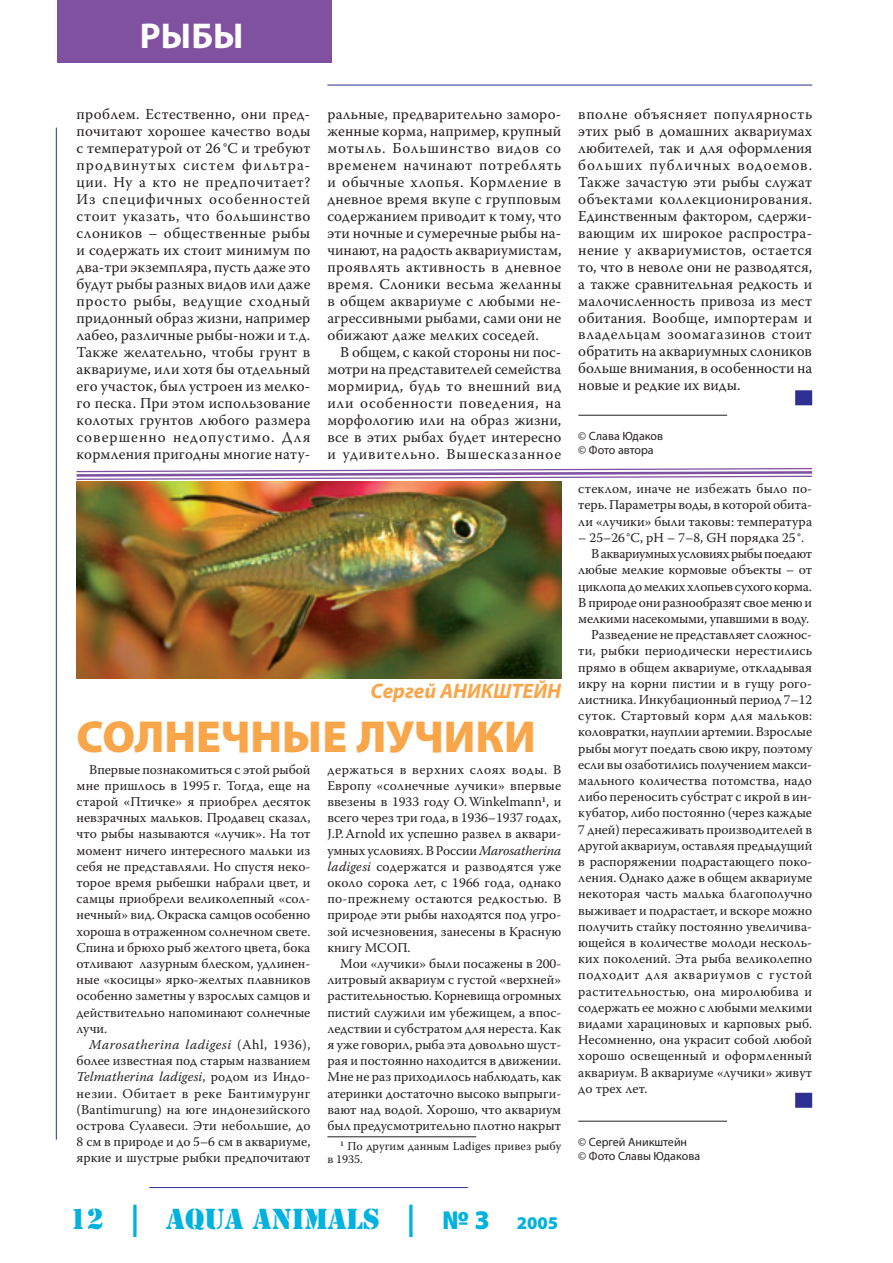
<style>
.page{position:relative;width:893px;height:1263px;background:#fff}
.page>*{position:absolute;margin:0;border:0;box-sizing:border-box;transform-origin:0 0}
.t1{font:900 45px "Myriad Pro";color:#f9a64a}
.t2{font:700 36px "Myriad Pro";color:#fff}
.t3{font:27px "Stencil Std";color:#00b2dd}
.t4{font:italic 700 21px "Myriad Pro";color:#f9a64a}
.t5{font:15px/17px "Warnock Pro";letter-spacing:.01em;color:#231f20;text-align:justify}
.t6{font:13.5px/16.2px "Warnock Pro";color:#231f20;text-align:justify}
.t7{font:13.5px "Warnock Pro";letter-spacing:-.02em;color:#231f20}
.t8{font:13.5px "Warnock Pro";letter-spacing:.02em;color:#231f20}
.t9{font:13.5px "Warnock Pro";letter-spacing:-.025em;color:#231f20}
.t10{font:13.5px "Warnock Pro";letter-spacing:-.03em;color:#231f20}
.t11{font:13.5px "Warnock Pro";letter-spacing:.055em;color:#231f20}
.t12{font:12px/14.4px "Myriad Pro";color:#231f20}
.t13{font:12px/13.5px "Warnock Pro";color:#231f20}
.s1{font-style:italic}
.s2{font-family:"Myriad Pro";font-weight:900}
.s3{font-family:"Myriad Pro";font-weight:900;font-size:18px}
</style>
<div class="page">
<div style="left:57px;top:0;width:275px;height:63px;background:#8051a1"></div>
<hr style="left:327px;top:85px;width:485px;height:1px;background:#2e3092">
<hr style="left:56px;top:128px;width:1px;height:1012px;background:#2e3092">
<hr style="left:149px;top:1187px;width:319px;height:1px;background:#2e3092">
<div style="left:795px;top:1093px;width:17px;height:15px;background:#2e3092"></div>
<hr style="left:578px;top:1121px;width:149px;height:1px;background:#231f20">
<img style="left:77px;top:482px;width:484px;height:197px">
<hr style="left:327px;top:1136px;width:149px;height:1px;background:#231f20">
<div style="left:795px;top:390px;width:17px;height:15px;background:#2e3092"></div>
<hr style="left:578px;top:415px;width:149px;height:1px;background:#231f20">
<svg style="left:76px;top:468px;width:737px;height:12px"></svg>
<h2 class="t2" style="left:140px;top:12px;width:105px">РЫБЫ</h2>
<p class="t5" style="left:77px;top:105px;width:236px">проблем. Естественно, они пред&shy;почитают хорошее качество воды с температурой от 26 °C и требуют продвинутых систем фильтра&shy;ции. Ну а кто не предпочитает?<br>Из специфичных особенностей стоит указать, что большинство слоников – общественные рыбы и содержать их стоит минимум по два-три экземпляра, пусть даже это будут рыбы разных видов или даже просто рыбы, ведущие сходный придонный образ жизни, например лабео, различные рыбы-ножи и т.д.<br>Также желательно, чтобы грунт в аквариуме, или хотя бы отдельный его участок, был устроен из мелко&shy;го песка. При этом использование колотых грунтов любого размера совершенно недопустимо. Для кормления пригодны многие нату-</p>
<p class="t5" style="left:327px;top:105px;width:236px">ральные, предварительно заморо&shy;женные корма, например, крупный мотыль. Большинство видов со временем начинают потреблять и обычные хлопья. Кормление в дневное время вкупе с групповым содержанием приводит к тому, что эти ночные и сумеречные рыбы на&shy;чинают, на радость аквариумистам, проявлять активность в дневное время. Слоники весьма желанны в общем аквариуме с любыми не&shy;агрессивными рыбами, сами они не обижают даже мелких соседей.</p>
<p class="t5" style="left:327px;top:343px;width:235px;text-indent:13px">В общем, с какой стороны ни пос&shy;мотри на представителей семейства мормирид, будь то внешний вид или особенности поведения, на морфологию или на образ жизни, все в этих рыбах будет интересно и удивительно. Вышесказанное</p>
<h3 class="t4" style="left:371px;top:677px;width:192px">Сергей АНИКШТЕЙН</h3>
<h1 class="t1" style="left:77px;top:707px;width:461px">СОЛНЕЧНЫЕ ЛУЧИКИ</h1>
<p class="t6" style="left:77px;top:761px;width:235px;text-indent:13px">Впервые познакомиться с этой рыбой мне пришлось в 1995 г. Тогда, еще на старой «Птичке» я приобрел десяток невзрачных мальков. Продавец сказал, что рыбы называются «лучик». На тот момент ничего интересного мальки из себя не представляли. Но спустя неко&shy;торое время рыбешки набрали цвет, и самцы приобрели великолепный «сол&shy;нечный» вид. Окраска самцов особенно хороша в отраженном солнечном свете.<br>Спина и брюхо рыб желтого цвета, бока отливают лазурным блеском, удлинен&shy;ные «косицы» ярко-желтых плавников особенно заметны у взрослых самцов и действительно напоминают солнечные лучи.</p>
<p class="t6" style="left:77px;top:1036px;width:235px;text-indent:13px"><span class="s1">Marosatherina ladigesi</span> (Ahl, 1936), более известная под старым названием <span class="s1">Telmatherina ladigesi</span>, родом из Индо&shy;незии. Обитает в реке Бантимурунг (Bantimurung) на юге индонезийского острова Сулавеси. Эти небольшие, до 8 см в природе и до 5–6 см в аквариуме, яркие и шустрые рыбки предпочитают</p>
<p class="t6" style="left:327px;top:761px;width:235px">держаться в верхних слоях воды. В Европу «солнечные лучики» впервые ввезены в 1933 году O.Winkelmann<sup>1</sup>, и всего через три года, в 1936–1937 годах, J.P.Arnold их успешно развел в аквари&shy;умных условиях. В России <span class="s1">Marosatherina ladigesi</span> содержатся и разводятся уже около сорока лет, с 1966 года, однако по-прежнему остаются редкостью. В природе эти рыбы находятся под угро&shy;зой исчезновения, занесены в Красную книгу МСОП.</p>
<p class="t6" style="left:327px;top:955px;width:235px;text-indent:13px">Мои «лучики» были посажены в 200- литровый аквариум с густой «верхней» растительностью. Корневища огромных пистий служили им убежищем, а впос&shy;ледствии и субстратом для нереста. Как я уже говорил, рыба эта довольно шуст&shy;рая и постоянно находится в движении.<br>Мне не раз приходилось наблюдать, как атеринки достаточно высоко выпрыги&shy;вают над водой. Хорошо, что аквариум был предусмотрительно плотно накрыт</p>
<p class="t13" style="left:327px;top:1139px;width:235px;text-indent:13px"><sup>1</sup> По другим данным Ladiges привез рыбу в 1935.</p>
<h3 class="t3" style="left:70px;top:1201px;width:26px">12</h3>
<h3 class="t3" style="left:131px;top:1201px;width:429px">| Aqua ANIMALS | <span class="s2">№ 3</span> <span class="s3">2005</span></h3>
<p class="t5" style="left:578px;top:105px;width:235px">вполне объясняет популярность этих рыб в домашних аквариумах любителей, так и для оформления больших публичных водоемов.<br>Также зачастую эти рыбы служат объектами коллекционирования.<br>Единственным фактором, сдержи&shy;вающим их широкое распростра&shy;нение у аквариумистов, остается то, что в неволе они не разводятся, а также сравнительная редкость и малочисленность привоза из мест обитания. Вообще, импортерам и владельцам зоомагазинов стоит обратить на аквариумных слоников больше внимания, в особенности на новые и редкие их виды.</p>
<p class="t12" style="left:578px;top:428px;width:86px">© Слава Юдаков © Фото автора</p>
<p class="t6" style="left:578px;top:480px;width:235px">стеклом, иначе не избежать было по&shy;терь. Параметры воды, в которой обита&shy;ли «лучики» были таковы: температура</p>
<p class="t6" style="left:578px;top:529px;width:227px">– 25–26°С, рН – 7–8, GH порядка 25°.</p>
<p class="t10" style="left:591px;top:545px;width:223px">В аквариумных условиях рыбы поедают</p>
<p class="t6" style="left:578px;top:561px;width:235px">любые мелкие кормовые объекты – от</p>
<p class="t9" style="left:578px;top:578px;width:235px">циклопа до мелких хлопьев сухого корма.</p>
<p class="t7" style="left:578px;top:594px;width:235px">В природе они разнообразят свое меню и</p>
<p class="t7" style="left:578px;top:610px;width:232px">мелкими насекомыми, упавшими в воду.</p>
<p class="t6" style="left:591px;top:626px;width:223px">Разведение не представляет сложнос-</p>
<p class="t6" style="left:578px;top:642px;width:235px">ти, рыбки периодически нерестились</p>
<p class="t6" style="left:578px;top:659px;width:235px">прямо в общем аквариуме, откладывая</p>
<p class="t6" style="left:578px;top:675px;width:235px">икру на корни пистии и в гущу рого-</p>
<p class="t6" style="left:578px;top:691px;width:235px">листника. Инкубационный период 7–12</p>
<p class="t8" style="left:578px;top:707px;width:235px">суток. Стартовый корм для мальков:</p>
<p class="t6" style="left:578px;top:723px;width:235px">коловратки, науплии артемии. Взрослые</p>
<p class="t6" style="left:578px;top:740px;width:235px">рыбы могут поедать свою икру, поэтому</p>
<p class="t6" style="left:578px;top:756px;width:235px">если вы озаботились получением макси-</p>
<p class="t6" style="left:578px;top:772px;width:235px">мального количества потомства, надо</p>
<p class="t6" style="left:578px;top:788px;width:235px">либо переносить субстрат с икрой в ин-</p>
<p class="t6" style="left:578px;top:804px;width:235px">кубатор, либо постоянно (через каждые</p>
<p class="t6" style="left:578px;top:821px;width:235px">7 дней) пересаживать производителей в</p>
<p class="t6" style="left:578px;top:837px;width:235px">другой аквариум, оставляя предыдущий</p>
<p class="t6" style="left:578px;top:853px;width:235px">в распоряжении подрастающего поко-</p>
<p class="t6" style="left:578px;top:869px;width:235px">ления. Однако даже в общем аквариуме</p>
<p class="t6" style="left:578px;top:885px;width:235px">некоторая часть малька благополучно</p>
<p class="t6" style="left:578px;top:902px;width:235px">выживает и подрастает, и вскоре можно</p>
<p class="t6" style="left:578px;top:918px;width:235px">получить стайку постоянно увеличива-</p>
<p class="t6" style="left:578px;top:934px;width:235px">ющейся в количестве молоди несколь-</p>
<p class="t6" style="left:578px;top:950px;width:235px">ких поколений. Эта рыба великолепно</p>
<p class="t11" style="left:578px;top:967px;width:235px">подходит для аквариумов с густой</p>
<p class="t8" style="left:578px;top:983px;width:235px">растительностью, она миролюбива и</p>
<p class="t6" style="left:578px;top:999px;width:236px">содержать ее можно с любыми мелкими</p>
<p class="t6" style="left:578px;top:1015px;width:236px">видами харациновых и карповых рыб.</p>
<p class="t6" style="left:578px;top:1031px;width:235px">Несомненно, она украсит собой любой</p>
<p class="t6" style="left:578px;top:1047px;width:235px">хорошо освещенный и оформленный</p>
<p class="t6" style="left:578px;top:1064px;width:235px">аквариум. В аквариуме «лучики» живут</p>
<p class="t6" style="left:578px;top:1080px;width:71px">до трех лет.</p>
<p class="t12" style="left:578px;top:1134px;width:123px">© Сергей Аникштейн<br>© Фото Славы Юдакова</p>
</div>
